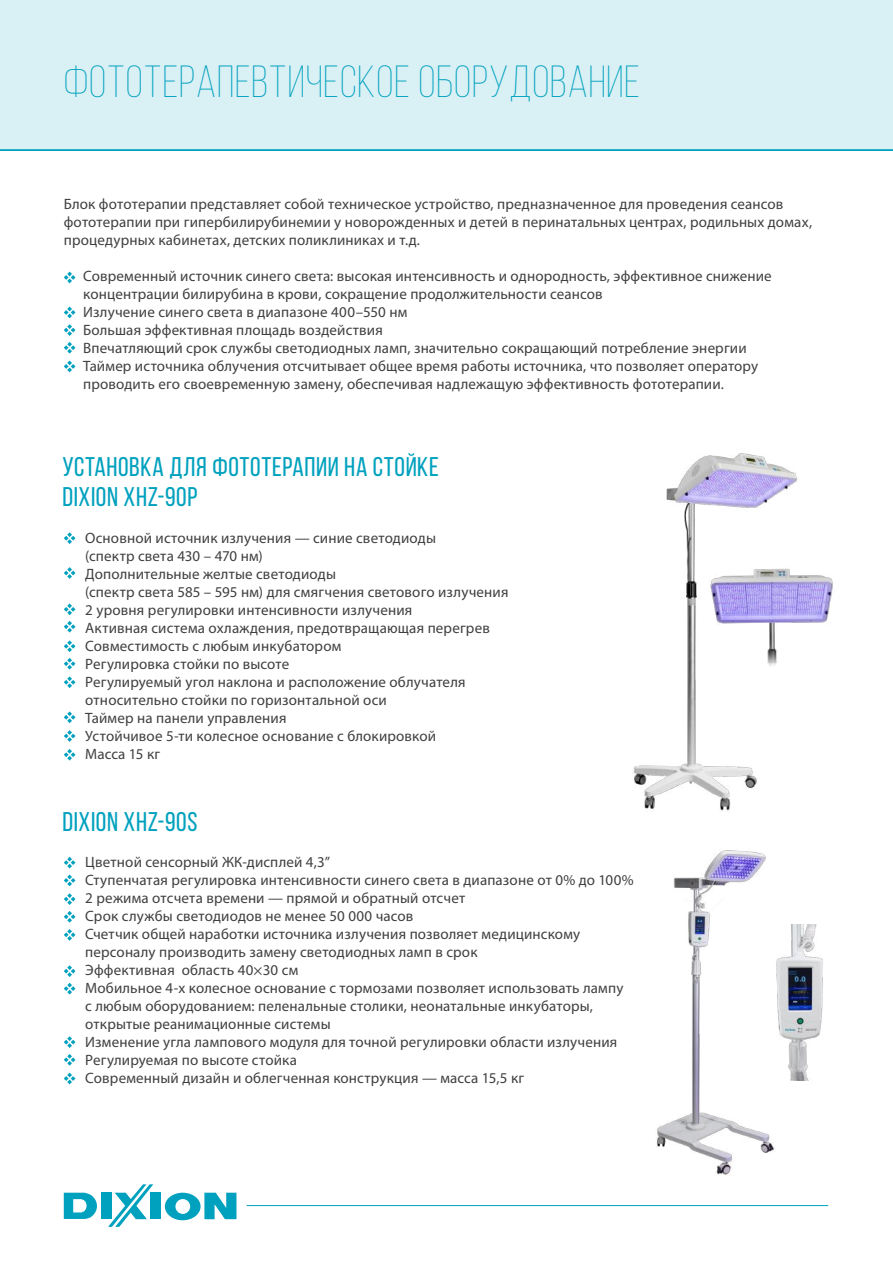
<style>
.page{position:relative;width:893px;height:1263px;background:#fff}
.page>*{position:absolute;margin:0;border:0;box-sizing:border-box;transform-origin:0 0}
.t1{font:300 45px "Bebas Neue";letter-spacing:.02em;color:#00a1be}
.t2{font:27px/30px "Bebas Neue";letter-spacing:.025em;color:#00a1be}
.t3{font:15px/18px "Myriad Pro";letter-spacing:.01em;color:#404042}
</style>
<div class="page">
<div style="left:0;top:0;width:893px;height:151px;background:#d9f0f5"></div>
<hr style="left:247px;top:1205px;width:581px;height:1px;background:#00a1be">
<div style="left:101px;top:1193px;width:10px;height:26px;background:#00a1be"></div>
<svg style="left:64px;top:1193px;width:33px;height:26px"></svg>
<svg style="left:165px;top:1193px;width:71px;height:27px"></svg>
<svg style="left:108px;top:1184px;width:45px;height:43px"></svg>
<div style="left:151px;top:1193px;width:10px;height:26px;background:#00a1be"></div>
<hr style="left:0;top:149px;width:893px;height:2px;background:#00a1be">
<svg style="left:64px;top:272px;width:11px;height:11px"></svg>
<svg style="left:64px;top:532px;width:11px;height:12px"></svg>
<svg style="left:64px;top:857px;width:11px;height:11px"></svg>
<svg style="left:64px;top:342px;width:11px;height:12px"></svg>
<svg style="left:64px;top:603px;width:11px;height:12px"></svg>
<svg style="left:64px;top:911px;width:11px;height:11px"></svg>
<svg style="left:64px;top:307px;width:11px;height:11px"></svg>
<svg style="left:64px;top:567px;width:11px;height:12px"></svg>
<svg style="left:64px;top:874px;width:11px;height:12px"></svg>
<svg style="left:64px;top:361px;width:11px;height:11px"></svg>
<svg style="left:64px;top:640px;width:11px;height:12px"></svg>
<svg style="left:64px;top:929px;width:11px;height:12px"></svg>
<svg style="left:64px;top:658px;width:11px;height:12px"></svg>
<svg style="left:64px;top:965px;width:11px;height:12px"></svg>
<svg style="left:64px;top:749px;width:11px;height:12px"></svg>
<svg style="left:64px;top:676px;width:11px;height:12px"></svg>
<svg style="left:64px;top:1036px;width:11px;height:12px"></svg>
<svg style="left:64px;top:983px;width:11px;height:11px"></svg>
<svg style="left:64px;top:711px;width:11px;height:12px"></svg>
<svg style="left:64px;top:1054px;width:11px;height:12px"></svg>
<svg style="left:64px;top:730px;width:11px;height:12px"></svg>
<svg style="left:64px;top:1073px;width:11px;height:11px"></svg>
<svg style="left:64px;top:324px;width:11px;height:12px"></svg>
<svg style="left:64px;top:621px;width:11px;height:11px"></svg>
<svg style="left:64px;top:893px;width:11px;height:12px"></svg>
<img style="left:632px;top:453px;width:166px;height:358px">
<img style="left:709px;top:567px;width:124px;height:100px">
<img style="left:657px;top:850px;width:118px;height:325px">
<img style="left:743px;top:925px;width:80px;height:155px">
<h1 class="t1" style="left:64px;top:58px;width:578px">ФОТОТЕРАПЕВТИЧЕСКОЕ ОБОРУДОВАНИЕ</h1>
<p class="t3" style="left:64px;top:195px;width:750px">Блок фототерапии представляет собой техническое устройство, предназначенное для проведения сеансов фототерапии при гипербилирубинемии у новорожденных и детей в перинатальных центрах, родильных домах, процедурных кабинетах, детских поликлиниках и т.д.</p>
<p class="t3" style="left:83px;top:266px;width:690px">Современный источник синего света: высокая интенсивность и однородность, эффективное снижение концентрации билирубина в крови, сокращение продолжительности сеансов<br>Излучение синего света в диапазоне 400–550 нм<br>Большая эффективная площадь воздействия<br>Впечатляющий срок службы светодиодных ламп, значительно сокращающий потребление энергии Таймер источника облучения отсчитывает общее время работы источника, что позволяет оператору проводить его своевременную замену, обеспечивая надлежащую эффективность фототерапии.</p>
<h2 class="t2" style="left:62px;top:452px;width:378px">УСТАНОВКА ДЛЯ ФОТОТЕРАПИИ НА СТОЙКЕ<br>DIXION XHZ-90P</h2>
<p class="t3" style="left:85px;top:528px;width:425px">Основной источник излучения — синие светодиоды<br>(спектр света 430 – 470 нм)<br>Дополнительные желтые светодиоды<br>(спектр света 585 – 595 нм) для смягчения светового излучения 2 уровня регулировки интенсивности излучения<br>Активная система охлаждения, предотвращающая перегрев Совместимость с любым инкубатором<br>Регулировка стойки по высоте<br>Регулируемый угол наклона и расположение облучателя относительно стойки по горизонтальной оси<br>Таймер на панели управления<br>Устойчивое 5-ти колесное основание с блокировкой<br>Масса 15 кг</p>
<h2 class="t2" style="left:62px;top:806px;width:137px">DIXION XHZ-90S</h2>
<p class="t3" style="left:85px;top:853px;width:550px">Цветной сенсорный ЖК-дисплей 4,3”<br>Ступенчатая регулировка интенсивности синего света в диапазоне от 0% до 100% 2 режима отсчета времени — прямой и обратный отсчет<br>Срок службы светодиодов не менее 50 000 часов<br>Счетчик общей наработки источника излучения позволяет медицинскому персоналу производить замену светодиодных ламп в срок<br>Эффективная область 40×30 см<br>Мобильное 4-х колесное основание с тормозами позволяет использовать лампу с любым оборудованием: пеленальные столики, неонатальные инкубаторы, открытые реанимационные системы<br>Изменение угла лампового модуля для точной регулировки области излучения Регулируемая по высоте стойка<br>Современный дизайн и облегченная конструкция — масса 15,5 кг</p>
</div>
